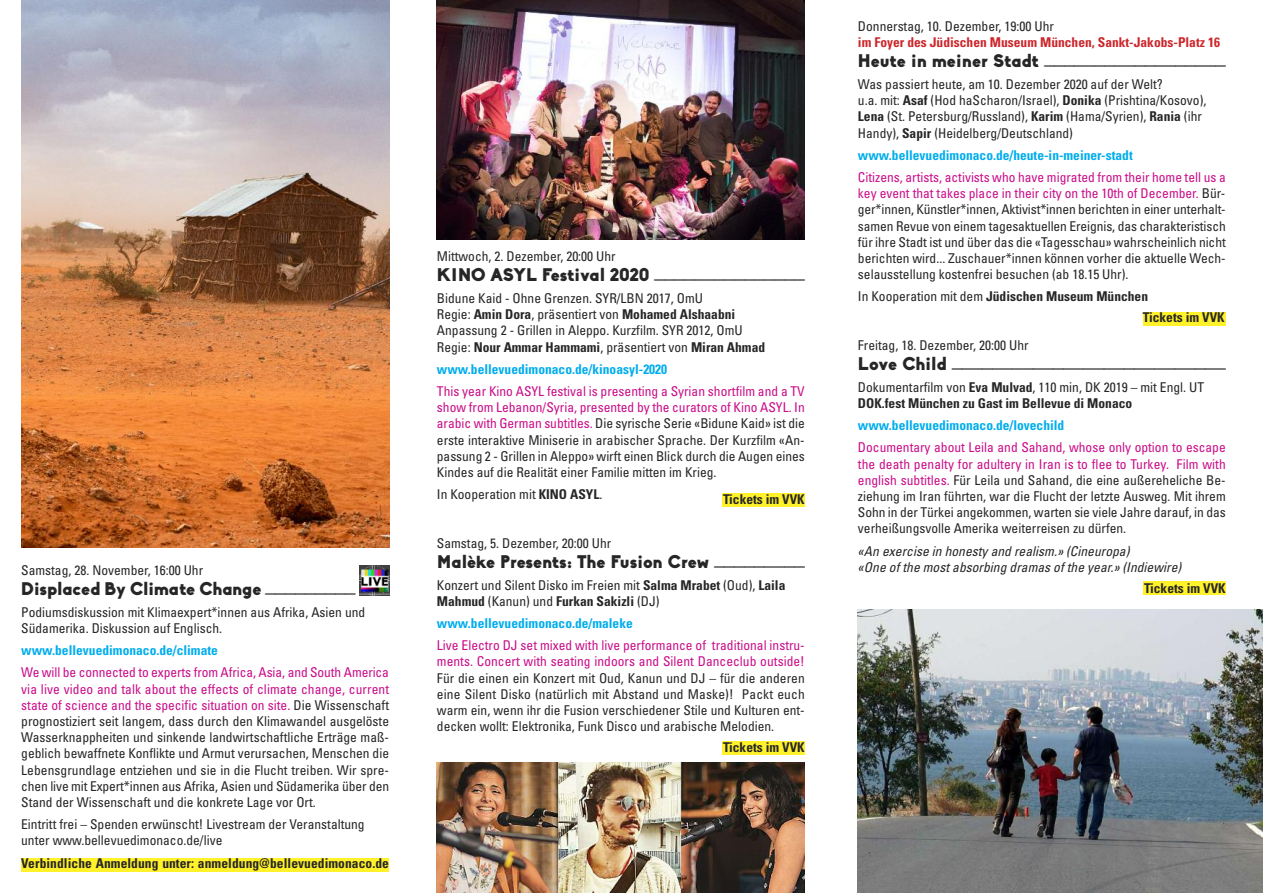
<style>
.page{position:relative;width:1263px;height:893px;background:#fff}
.page>*{position:absolute;margin:0;border:0;box-sizing:border-box;transform-origin:0 0}
.t1{font:900 18px "Biko";color:#272627}
.t2{font:18px "Arial";color:#272627}
.t3{font:condensed 13.5px/16.2px "Univers";color:#272627}
.t4{font:700 condensed 13.5px/20.7px "Univers";color:#272627}
.t5{font:700 condensed 13.5px "Univers";color:#00aded}
.t6{font:condensed 13.5px/16.2px "Univers";color:#ca0d89}
.t7{font:italic condensed 13.5px/16.2px "Univers";letter-spacing:.005em;color:#272627}
.t8{font:700 condensed 13.5px "Univers";color:#cc262b}
.s1{color:#ca0d89}
.s2{font-weight:700}
.s3{font-weight:400}
.s4{font-family:"Biko";font-weight:900}
</style>
<div class="page">
<div style="left:722px;top:493px;width:83px;height:13px;background:#fff12a"></div>
<div style="left:1143px;top:313px;width:83px;height:13px;background:#fff12a"></div>
<div style="left:1143px;top:581px;width:83px;height:14px;background:#fff12a"></div>
<div style="left:722px;top:741px;width:83px;height:14px;background:#fff12a"></div>
<div style="left:21px;top:858px;width:368px;height:14px;background:#fff12a"></div>
<img style="left:437px;top:0;width:368px;height:240px">
<img style="left:437px;top:763px;width:368px;height:130px">
<img style="left:21px;top:0;width:368px;height:547px">
<img style="left:858px;top:609px;width:405px;height:284px">
<img style="left:359px;top:565px;width:30px;height:30px">
<p class="t3" style="left:21px;top:563px;width:183px">Samstag, 28. November, 16:00 Uhr</p>
<h1 class="t1" style="left:21px;top:577px;width:336px">Displaced By Climate Change <sup>_________</sup></h1>
<p class="t3" style="left:21px;top:605px;width:346px">Podiumsdiskussion mit Klimaexpert*innen aus Afrika, Asien und<br>Südamerika. Diskussion auf Englisch.</p>
<p class="t5" style="left:21px;top:645px;width:198px">www.bellevuedimonaco.de/climate</p>
<p class="t3" style="left:21px;top:666px;width:369px;text-align:justify"><span class="s1">We will be connected to experts from Africa, Asia, and South America via live video and talk about the effects of climate change, current state of science and the specific situation on site.</span> Die Wissenschaft prognostiziert seit langem, dass durch den Klimawandel ausgelöste Wasserknappheiten und sinkende landwirtschaftliche Erträge maß&shy;geblich bewaffnete Konflikte und Armut verursachen, Menschen die Lebensgrundlage entziehen und sie in die Flucht treiben. Wir spre&shy;chen live mit Expert*innen aus Afrika, Asien und Südamerika über den Stand der Wissenschaft und die konkrete Lage vor Ort.</p>
<p class="t3" style="left:21px;top:817px;width:345px">Eintritt frei – Spenden erwünscht! Livestream der Veranstaltung unter www.bellevuedimonaco.de/live</p>
<p class="t4" style="left:21px;top:853px;width:369px">Verbindliche Anmeldung unter: anmeldung@bellevuedimonaco.de</p>
<p class="t3" style="left:437px;top:249px;width:180px">Mittwoch, 2. Dezember, 20:00 Uhr</p>
<h1 class="t1" style="left:437px;top:264px;width:369px">KINO ASYL Festival 2020 <sup>_______________</sup></h1>
<p class="t3" style="left:437px;top:291px;width:330px">Bidune Kaid - Ohne Grenzen. SYR/LBN 2017, OmU<br>Regie: <span class="s2">Amin Dora</span>, präsentiert von <span class="s2">Mohamed Alshaabni </span>Anpassung 2 - Grillen in Aleppo. Kurzfilm. SYR 2012, OmU Regie: <span class="s2">Nour Ammar Hammami</span>, präsentiert von <span class="s2">Miran Ahmad</span></p>
<p class="t5" style="left:437px;top:364px;width:232px">www.bellevuedimonaco.de/kinoasyl-2020</p>
<p class="t3" style="left:437px;top:384px;width:369px;text-align:justify"><span class="s1">This year Kino ASYL festival is presenting a Syrian shortfilm and a TV show from Lebanon/Syria, presented by the curators of Kino ASYL. In arabic with German subtitles.</span> Die syrische Serie «Bidune Kaid» ist die erste interaktive Miniserie in arabischer Sprache. Der Kurzfilm «An&shy;passung 2 - Grillen in Aleppo» wirft einen Blick durch die Augen eines Kindes auf die Realität einer Familie mitten im Krieg.</p>
<p class="t3" style="left:437px;top:487px;width:167px">In Kooperation mit <span class="s2">KINO ASYL</span>.</p>
<p class="t4" style="left:723px;top:490px;width:83px">Tickets im VVK</p>
<p class="t3" style="left:437px;top:536px;width:176px">Samstag, 5. Dezember, 20:00 Uhr</p>
<h1 class="t1" style="left:437px;top:550px;width:369px">Malèke Presents: The Fusion Crew <sup>_________</sup></h1>
<p class="t3" style="left:437px;top:578px;width:350px">Konzert und Silent Disko im Freien mit <span class="s2">Salma Mrabet</span> (Oud), <span class="s2">Laila<br>Mahmud</span> (Kanun) und <span class="s2">Furkan Sakizli</span> (DJ)</p>
<p class="t5" style="left:437px;top:618px;width:197px">www.bellevuedimonaco.de/maleke</p>
<p class="t6" style="left:437px;top:638px;width:369px">Live Electro DJ set mixed with live performance of traditional instru&shy;ments. Concert with seating indoors and Silent Danceclub outside!</p>
<p class="t3" style="left:437px;top:671px;width:369px;text-align:justify">Für die einen ein Konzert mit Oud, Kanun und DJ – für die anderen eine Silent Disko (natürlich mit Abstand und Maske)! Packt euch warm ein, wenn ihr die Fusion verschiedener Stile und Kulturen ent&shy;decken wollt: Elektronika, Funk Disco und arabische Melodien.</p>
<p class="t4" style="left:723px;top:738px;width:83px">Tickets im VVK</p>
<p class="t3" style="left:858px;top:19px;width:198px">Donnerstag, 10. Dezember, 19:00 Uhr</p>
<p class="t8" style="left:858px;top:37px;width:364px">im Foyer des Jüdischen Museum München, Sankt-Jakobs-Platz 16</p>
<h1 class="t1" style="left:858px;top:50px;width:369px">Heute in meiner Stadt <sup>__________________</sup></h1>
<p class="t3" style="left:858px;top:77px;width:350px">Was passiert heute, am 10. Dezember 2020 auf der Welt?<br>u.a. mit: <span class="s2">Asaf</span> (Hod haScharon/Israel), <span class="s2">Donika</span> (Prishtina/Kosovo), <span class="s2">Lena</span> (St. Petersburg/Russland), <span class="s2">Karim</span> (Hama/Syrien), <span class="s2">Rania</span> (ihr Handy), <span class="s2">Sapir</span> (Heidelberg/Deutschland)</p>
<p class="t5" style="left:858px;top:150px;width:276px">www.bellevuedimonaco.de/heute-in-meiner-stadt</p>
<p class="t3" style="left:858px;top:170px;width:369px;text-align:justify"><span class="s1">Citizens, artists, activists who have migrated from their home tell us a key event that takes place in their city on the 10th of December.</span> Bür&shy;ger*innen, Künstler*innen, Aktivist*innen berichten in einer unterhalt&shy;samen Revue von einem tagesaktuellen Ereignis, das charakteristisch für ihre Stadt ist und über das die «Tagesschau» wahrscheinlich nicht berichten wird... Zuschauer*innen können vorher die aktuelle Wech&shy;selausstellung kostenfrei besuchen (ab 18.15 Uhr).</p>
<p class="t4" style="left:1143px;top:287px;width:83px;text-indent:-285px"><span class="s3">In Kooperation mit dem</span> Jüdischen Museum München<br>Tickets im VVK</p>
<p class="t3" style="left:858px;top:338px;width:172px">Freitag, 18. Dezember, 20:00 Uhr</p>
<h1 class="t2" style="left:858px;top:349px;width:369px"><span class="s4">Love Child</span> ___________________________</h1>
<p class="t4" style="left:858px;top:380px;width:348px;line-height:16.2px"><span class="s3">Dokumentarfilm von</span> Eva Mulvad<span class="s3">, 110 min, DK 2019 – mit Engl. UT<br></span>DOK.fest München zu Gast im Bellevue di Monaco</p>
<p class="t5" style="left:858px;top:420px;width:208px">www.bellevuedimonaco.de/lovechild</p>
<p class="t3" style="left:858px;top:441px;width:369px;text-align:justify"><span class="s1">Documentary about Leila and Sahand, whose only option to escape the death penalty for adultery in Iran is to flee to Turkey. Film with english subtitles.</span> Für Leila und Sahand, die eine außereheliche Be&shy;ziehung im Iran führten, war die Flucht der letzte Ausweg. Mit ihrem Sohn in der Türkei angekommen, warten sie viele Jahre darauf, in das verheißungsvolle Amerika weiterreisen zu dürfen.</p>
<p class="t7" style="left:858px;top:544px;width:325px">«An exercise in honesty and realism.» (Cineuropa)<br>«One of the most absorbing dramas of the year.» (Indiewire)</p>
<p class="t4" style="left:1144px;top:578px;width:83px">Tickets im VVK</p>
</div>
